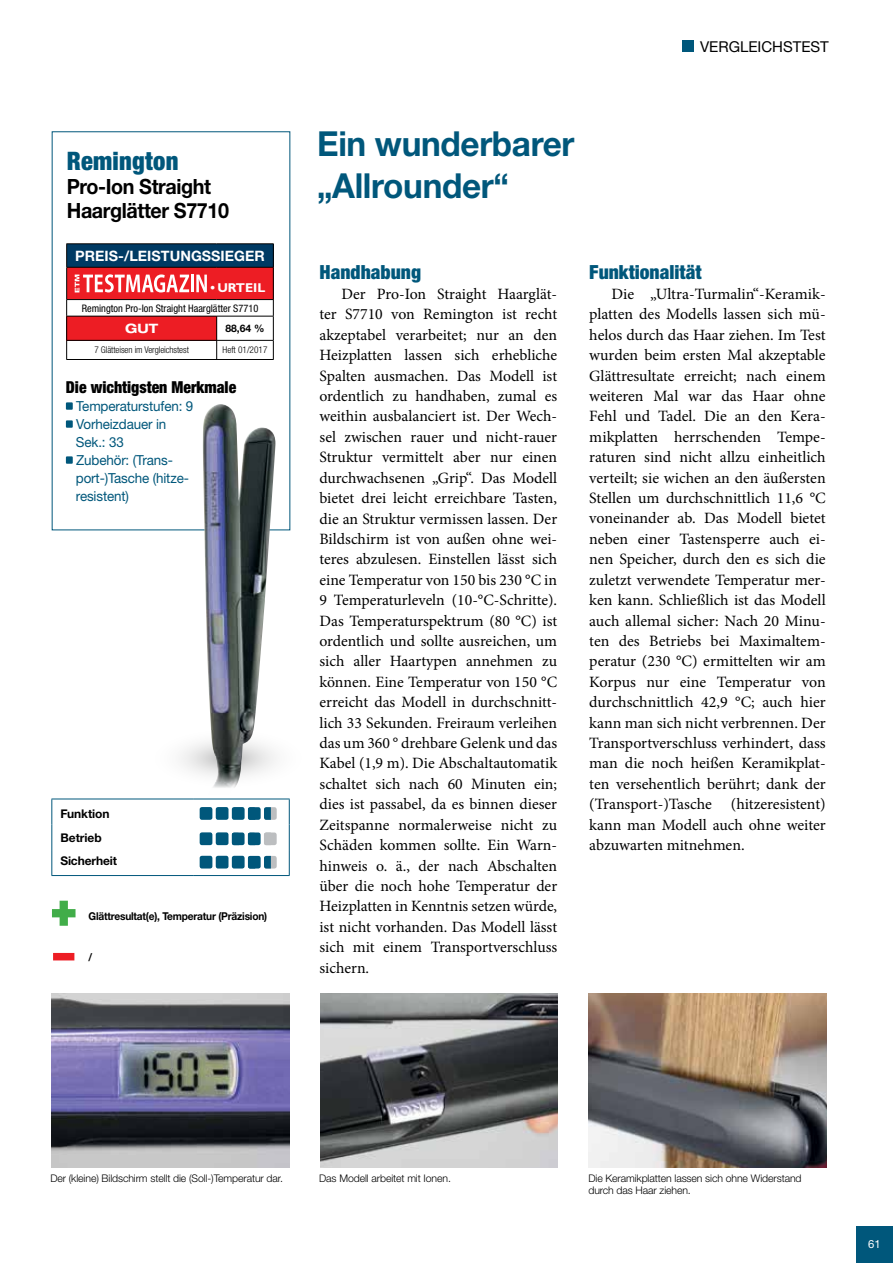
<style>
.page{position:relative;width:893px;height:1263px;background:#fff}
.page>*{position:absolute;margin:0;border:0;box-sizing:border-box;transform-origin:0 0}
.t1{font:700 34.5px/41.4px "Helvetica Neue LT Std";letter-spacing:-.01em;color:#00577b;scale:.96 1}
.t2{font:900 condensed 25.5px "Helvetica Neue LT Std";letter-spacing:.01em;color:#00577b;scale:.96 1}
.t3{font:700 21px/24px "Helvetica Neue LT Std";letter-spacing:-.02em;color:#000;scale:.94 1}
.t4{font:900 condensed 19.5px "Helvetica Neue LT Std";color:#00577b}
.t5{font:900 condensed 16.5px "Helvetica Neue LT Std";color:#000;scale:.96 1}
.t6{font:15.75px/20.4px "Minion Pro";letter-spacing:-.005em;color:#000;text-align:justify}
.t7{font:15px "Helvetica Neue LT Std";color:#000}
.t8{font:700 14.25px "Helvetica Neue LT Std";letter-spacing:.005em;color:#fff}
.t9{font:13.8px/18px "Helvetica Neue LT Std";letter-spacing:-.01em;color:#00577b}
.t10{font:700 12.9px "Gill Sans MT Std";color:#fff}
.t11{font:700 expanded 12.9px "Helvetica Neue LT Std";color:#fff}
.t12{font:700 12px/23.5px "Helvetica Neue LT Std";letter-spacing:-.01em;color:#000}
.t13{font:11.25px "Helvetica Neue LT Std";color:#fff}
.t14{font:700 10.8px "Helvetica Neue LT Std";letter-spacing:-.02em;color:#000;scale:.94 1}
.t15{font:300 10.5px/12.6px "Helvetica Neue LT Std";letter-spacing:-.01em;color:#000}
.t16{font:condensed 10.35px "Helvetica Neue LT Std";color:#000}
.t17{font:700 10.35px "Helvetica Neue LT Std";color:#000}
.t18{font:300 condensed 9.3px "Helvetica Neue LT Std";letter-spacing:-.01em;color:#000}
</style>
<div class="page">
<div style="left:67px;top:244px;width:206px;height:23px;background:#003a63"></div>
<div style="left:67px;top:267px;width:206px;height:33px;background:#ed1d24"></div>
<hr style="left:66px;top:243px;width:151px;height:1px;background:#000">
<svg style="left:66px;top:244px;width:1px;height:23px"></svg>
<hr style="left:217px;top:243px;width:57px;height:1px;background:#000">
<svg style="left:273px;top:244px;width:1px;height:23px"></svg>
<hr style="left:66px;top:267px;width:151px;height:1px;background:#000">
<hr style="left:66px;top:268px;width:1px;height:31px;background:#000">
<hr style="left:217px;top:267px;width:57px;height:1px;background:#000">
<hr style="left:273px;top:268px;width:1px;height:31px;background:#000">
<hr style="left:66px;top:299px;width:151px;height:1px;background:#000">
<hr style="left:217px;top:299px;width:57px;height:1px;background:#000">
<hr style="left:66px;top:359px;width:151px;height:1px;background:#000">
<svg style="left:66px;top:300px;width:208px;height:59px"></svg>
<hr style="left:217px;top:359px;width:57px;height:1px;background:#000">
<hr style="left:191px;top:275px;width:3px;height:17px;background:#fff">
<svg style="left:196px;top:275px;width:11px;height:17px"></svg>
<svg style="left:75px;top:274px;width:114px;height:18px"></svg>
<div style="left:52px;top:909px;width:24px;height:8px;background:#41ad49"></div>
<div style="left:60px;top:901px;width:8px;height:25px;background:#41ad49"></div>
<div style="left:53px;top:953px;width:21px;height:7px;background:#ed1d24"></div>
<hr style="left:51px;top:799px;width:143px;height:1px;background:#00577b">
<hr style="left:194px;top:799px;width:96px;height:1px;background:#00577b">
<svg style="left:51px;top:799px;width:1px;height:76px"></svg>
<svg style="left:289px;top:799px;width:1px;height:76px"></svg>
<hr style="left:51px;top:875px;width:143px;height:1px;background:#00577b">
<hr style="left:194px;top:875px;width:96px;height:1px;background:#00577b">
<div style="left:200px;top:807px;width:12px;height:13px;background:#00577b;border-radius:2px"></div>
<div style="left:216px;top:807px;width:12px;height:13px;background:#00577b;border-radius:2px"></div>
<div style="left:232px;top:807px;width:13px;height:13px;background:#00577b;border-radius:2px"></div>
<div style="left:248px;top:807px;width:13px;height:13px;background:#00577b;border-radius:2px"></div>
<div style="left:264px;top:807px;width:13px;height:13px;background:#bcbec0;border-radius:2px"></div>
<svg style="left:264px;top:807px;width:7px;height:13px"></svg>
<div style="left:200px;top:832px;width:12px;height:13px;background:#00577b;border-radius:2px"></div>
<div style="left:216px;top:832px;width:12px;height:13px;background:#00577b;border-radius:2px"></div>
<div style="left:232px;top:832px;width:13px;height:13px;background:#00577b;border-radius:2px"></div>
<div style="left:248px;top:832px;width:13px;height:13px;background:#00577b;border-radius:2px"></div>
<div style="left:264px;top:832px;width:13px;height:13px;background:#bcbec0;border-radius:2px"></div>
<div style="left:200px;top:856px;width:12px;height:12px;background:#00577b;border-radius:2px"></div>
<div style="left:216px;top:856px;width:12px;height:12px;background:#00577b;border-radius:2px"></div>
<div style="left:232px;top:856px;width:13px;height:12px;background:#00577b;border-radius:2px"></div>
<div style="left:248px;top:856px;width:13px;height:12px;background:#00577b;border-radius:2px"></div>
<div style="left:264px;top:856px;width:13px;height:12px;background:#bcbec0;border-radius:2px"></div>
<svg style="left:264px;top:856px;width:7px;height:12px"></svg>
<img style="left:52px;top:993px;width:237px;height:175px">
<img style="left:320px;top:993px;width:238px;height:175px">
<img style="left:589px;top:993px;width:237px;height:175px">
<div style="left:66px;top:402px;width:7px;height:8px;background:#00577b"></div>
<div style="left:66px;top:420px;width:7px;height:8px;background:#00577b"></div>
<div style="left:66px;top:456px;width:7px;height:8px;background:#00577b"></div>
<img style="left:202px;top:404px;width:74px;height:384px">
<svg style="left:856px;top:1226px;width:37px;height:37px"></svg>
<svg style="left:682px;top:40px;width:11px;height:12px"></svg>
<h2 class="t2" style="left:67px;top:146px;width:118px">Remington</h2>
<h3 class="t3" style="left:67px;top:174px;width:174px">Pro-Ion Straight<br>Haarglätter S7710</h3>
<p class="t8" style="left:75px;top:247px;width:191px">PREIS-/LEISTUNGSSIEGER</p>
<p class="t10" style="left:211px;top:280px;width:56px">• URTEIL</p>
<p class="t16" style="left:82px;top:302px;width:178px">Remington Pro-Ion Straight Haarglätter S7710</p>
<p class="t11" style="left:125px;top:320px;width:34px">GUT</p>
<p class="t17" style="left:225px;top:322px;width:41px">88,64 %</p>
<p class="t18" style="left:94px;top:345px;width:96px">7 Glätteisen im Vergleichstest</p>
<p class="t18" style="left:223px;top:345px;width:46px">Heft 01/2017</p>
<p class="t5" style="left:66px;top:377px;width:179px">Die wichtigsten Merkmale</p>
<p class="t9" style="left:76px;top:397px;width:119px">Temperaturstufen: 9<br>Vorheizdauer in<br>Sek.: 33<br>Zubehör: (Trans&shy;port-)Tasche (hitze&shy;resistent)</p>
<p class="t12" style="left:60px;top:801px;width:58px">Funktion<br>Betrieb<br>Sicherheit</p>
<p class="t14" style="left:89px;top:909px;width:191px">Glättresultat(e), Temperatur (Präzision)</p>
<p class="t14" style="left:89px;top:950px;width:6px">/</p>
<p class="t7" style="left:700px;top:37px;width:130px">VERGLEICHSTEST</p>
<h1 class="t1" style="left:317px;top:123px;width:270px">Ein wunderbarer „Allrounder“</h1>
<p class="t4" style="left:319px;top:260px;width:103px">Handhabung</p>
<p class="t6" style="left:319px;top:284px;width:239px;text-indent:22px">Der Pro-Ion Straight Haarglät&shy;ter S7710 von Remington ist recht akzeptabel verarbeitet; nur an den Heizplatten lassen sich erhebliche Spalten ausmachen. Das Modell ist ordentlich zu handhaben, zumal es weithin ausbalanciert ist. Der Wech&shy;sel zwischen rauer und nicht-rauer Struktur vermittelt aber nur einen durchwachsenen „Grip“. Das Modell bietet drei leicht erreichbare Tasten, die an Struktur vermissen lassen. Der Bildschirm ist von außen ohne wei&shy;teres abzulesen. Einstellen lässt sich eine Temperatur von 150 bis 230 °C in 9 Temperaturleveln (10-°C-Schritte).<br>Das Temperaturspektrum (80 °C) ist ordentlich und sollte ausreichen, um sich aller Haartypen annehmen zu können. Eine Temperatur von 150 °C erreicht das Modell in durchschnitt&shy;lich 33 Sekunden. Freiraum verleihen das um 360 ° drehbare Gelenk und das Kabel (1,9 m). Die Abschaltautomatik schaltet sich nach 60 Minuten ein; dies ist passabel, da es binnen dieser Zeitspanne normalerweise nicht zu Schäden kommen sollte. Ein Warn&shy;hinweis o. ä., der nach Abschalten über die noch hohe Temperatur der Heizplatten in Kenntnis setzen würde, ist nicht vorhanden. Das Modell lässt sich mit einem Transportverschluss sichern.</p>
<p class="t4" style="left:589px;top:260px;width:114px">Funktionalität</p>
<p class="t6" style="left:589px;top:284px;width:238px;text-indent:22px">Die „Ultra-Turmalin“-Keramik&shy;platten des Modells lassen sich mü&shy;helos durch das Haar ziehen. Im Test wurden beim ersten Mal akzeptable Glättresultate erreicht; nach einem weiteren Mal war das Haar ohne Fehl und Tadel. Die an den Kera&shy;mikplatten herrschenden Tempe&shy;raturen sind nicht allzu einheitlich verteilt; sie wichen an den äußersten Stellen um durchschnittlich 11,6 °C voneinander ab. Das Modell bietet neben einer Tastensperre auch ei&shy;nen Speicher, durch den es sich die zuletzt verwendete Temperatur mer&shy;ken kann. Schließlich ist das Modell auch allemal sicher: Nach 20 Minu&shy;ten des Betriebs bei Maximaltem&shy;peratur (230 °C) ermittelten wir am Korpus nur eine Temperatur von durchschnittlich 42,9 °C; auch hier kann man sich nicht verbrennen. Der Transportverschluss verhindert, dass man die noch heißen Keramikplat&shy;ten versehentlich berührt; dank der (Transport-)Tasche (hitzeresistent) kann man Modell auch ohne weiter abzuwarten mitnehmen.</p>
<p class="t15" style="left:50px;top:1171px;width:234px">Der (kleine) Bildschirm stellt die (Soll-)Temperatur dar.</p>
<p class="t15" style="left:319px;top:1171px;width:133px">Das Modell arbeitet mit Ionen.</p>
<p class="t15" style="left:588px;top:1171px;width:215px">Die Keramikplatten lassen sich ohne Widerstand durch das Haar ziehen.</p>
<p class="t13" style="left:868px;top:1237px;width:14px">61</p>
</div>
